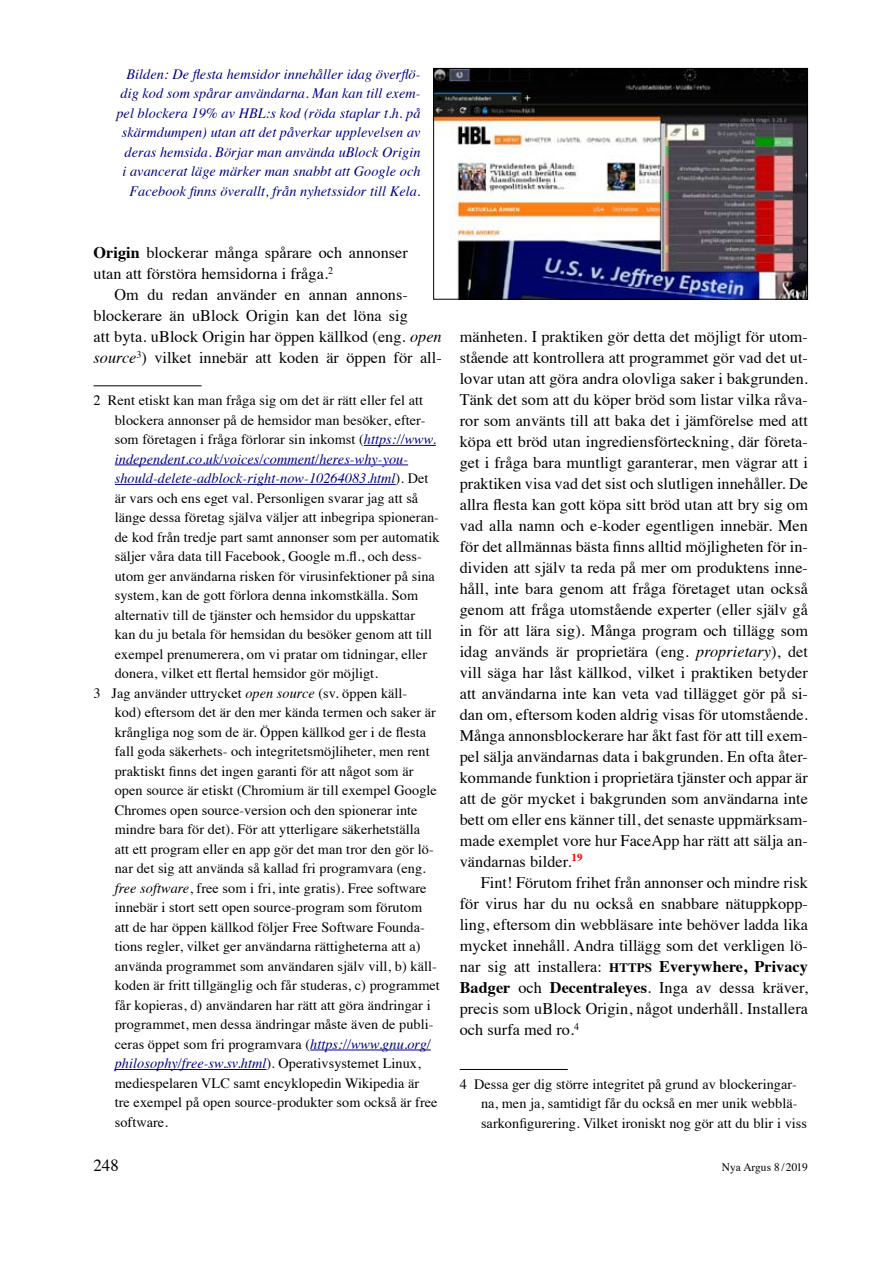
<style>
.page{position:relative;width:893px;height:1263px;background:#fff}
.page>*{position:absolute;margin:0;border:0;box-sizing:border-box;transform-origin:0 0}
.t1{font:16.8px "Times";color:#000}
.t2{font:16.2px/21px "Times";letter-spacing:.005em;color:#000}
.t3{font:14.25px/19.5px "Times";letter-spacing:.005em;color:#000}
.t4{font:italic 14.25px/19.5px "Times";letter-spacing:.005em;color:#000084;text-align:right}
.t5{font:11.4px "Times";color:#000}
.s1{font-weight:700}
.s2{font-style:italic}
.s3{font-style:italic;color:#000084}
.s4{font-style:normal;color:#000}
.s5{font-family:"Times Bold SC800";font-size:12.9px}
</style>
<div class="page">
<img style="left:435px;top:70px;width:371px;height:228px">
<div style="left:433px;top:68px;width:375px;height:232px;border:1px solid #000"></div>
<hr style="left:94px;top:385px;width:108px;height:1px;background:#000">
<hr style="left:364px;top:445px;width:72px;height:1px;background:#000084">
<hr style="left:115px;top:464px;width:293px;height:1px;background:#000084">
<hr style="left:115px;top:484px;width:281px;height:1px;background:#000084">
<hr style="left:310px;top:1049px;width:121px;height:1px;background:#000084">
<hr style="left:115px;top:1069px;width:151px;height:1px;background:#000084">
<hr style="left:460px;top:1069px;width:108px;height:1px;background:#000">
<p class="t4" style="left:116px;top:63px;width:306px">Bilden: De flesta hemsidor innehåller idag överflö&shy;dig kod som spårar användarna. Man kan till exem&shy;pel blockera 19% av HBL:s kod (röda staplar t.h. på skärmdumpen) utan att det påverkar upplevelsen av deras hemsida. Börjar man använda uBlock Origin<br>i avancerat läge märker man snabbt att Google och Facebook finns överallt, från nyhetssidor till Kela.</p>
<p class="t2" style="left:94px;top:240px;width:316px"><span class="s1">Origin</span> blockerar många spårare och annonser utan att förstöra hemsidorna i fråga.<sup>2</sup></p>
<p class="t2" style="left:94px;top:282px;width:350px;text-indent:21px">Om du redan använder en annan annons&shy;blockerare än uBlock Origin kan det löna sig<br>att byta. uBlock Origin har öppen källkod (eng. <span class="s2">open source</span><sup>3</sup>) vilket innebär att koden är öppen för all-</p>
<p class="t3" style="left:94px;top:390px;width:331px">2 Rent etiskt kan man fråga sig om det är rätt eller fel att</p>
<p class="t3" style="left:115px;top:409px;width:312px">blockera annonser på de hemsidor man besöker, efter-</p>
<p class="t3" style="left:115px;top:429px;width:323px">som företagen i fråga förlorar sin inkomst (<span class="s3">https://www.</span></p>
<p class="t4" style="left:115px;top:448px;width:295px">independent.co.uk/voices/comment/heres-why-you-</p>
<p class="t4" style="left:115px;top:468px;width:315px">should-delete-adblock-right-now-10264083.html<span class="s4">). Det</span></p>
<p class="t3" style="left:115px;top:487px;width:305px">är vars och ens eget val. Personligen svarar jag att så</p>
<p class="t3" style="left:115px;top:506px;width:326px">länge dessa företag själva väljer att inbegripa spioneran-</p>
<p class="t3" style="left:115px;top:526px;width:326px">de kod från tredje part samt annonser som per automatik</p>
<p class="t3" style="left:115px;top:545px;width:308px">säljer våra data till Facebook, Google m.fl., och dess-</p>
<p class="t3" style="left:115px;top:565px;width:322px">utom ger användarna risken för virusinfektioner på sina</p>
<p class="t3" style="left:115px;top:584px;width:305px">system, kan de gott förlora denna inkomstkälla. Som</p>
<p class="t3" style="left:115px;top:604px;width:302px">alternativ till de tjänster och hemsidor du uppskattar</p>
<p class="t3" style="left:115px;top:623px;width:319px">kan du ju betala för hemsidan du besöker genom att till</p>
<p class="t3" style="left:115px;top:643px;width:314px">exempel prenumerera, om vi pratar om tidningar, eller</p>
<p class="t3" style="left:115px;top:662px;width:265px">donera, vilket ett flertal hemsidor gör möjligt.</p>
<p class="t3" style="left:94px;top:682px;width:315px">3 Jag använder uttrycket <span class="s2">open source</span> (sv. öppen käll-</p>
<p class="t3" style="left:115px;top:702px;width:323px">kod) eftersom det är den mer kända termen och saker är</p>
<p class="t3" style="left:115px;top:721px;width:313px">krångliga nog som de är. Öppen källkod ger i de flesta</p>
<p class="t3" style="left:115px;top:740px;width:316px">fall goda säkerhets- och integritetsmöjliheter, men rent</p>
<p class="t3" style="left:115px;top:760px;width:300px">praktiskt finns det ingen garanti för att något som är</p>
<p class="t3" style="left:115px;top:779px;width:324px">open source är etiskt (Chromium är till exempel Google</p>
<p class="t3" style="left:115px;top:799px;width:304px">Chromes open source-version och den spionerar inte</p>
<p class="t3" style="left:115px;top:818px;width:307px">mindre bara för det). För att ytterligare säkerhetställa</p>
<p class="t3" style="left:115px;top:838px;width:321px">att ett program eller en app gör det man tror den gör lö-</p>
<p class="t3" style="left:115px;top:857px;width:312px">nar det sig att använda så kallad fri programvara (eng.</p>
<p class="t3" style="left:115px;top:877px;width:313px"><span class="s2">free software</span>, free som i fri, inte gratis). Free software</p>
<p class="t3" style="left:115px;top:896px;width:309px">innebär i stort sett open source-program som förutom</p>
<p class="t3" style="left:115px;top:916px;width:312px">att de har öppen källkod följer Free Software Founda-</p>
<p class="t3" style="left:115px;top:935px;width:307px">tions regler, vilket ger användarna rättigheterna att a)</p>
<p class="t3" style="left:115px;top:955px;width:324px">använda programmet som användaren själv vill, b) käll-</p>
<p class="t3" style="left:115px;top:974px;width:326px">koden är fritt tillgänglig och får studeras, c) programmet</p>
<p class="t3" style="left:115px;top:994px;width:317px">får kopieras, d) användaren har rätt att göra ändringar i</p>
<p class="t3" style="left:115px;top:1013px;width:320px">programmet, men dessa ändringar måste även de publi-</p>
<p class="t3" style="left:115px;top:1033px;width:318px">ceras öppet som fri programvara (<span class="s3">https://www.gnu.org/</span></p>
<p class="t4" style="left:115px;top:1053px;width:307px">philosophy/free-sw.sv.html<span class="s4">). Operativsystemet Linux,</span></p>
<p class="t3" style="left:115px;top:1072px;width:306px">mediespelaren VLC samt encyklopedin Wikipedia är</p>
<p class="t3" style="left:115px;top:1091px;width:324px">tre exempel på open source-produkter som också är free</p>
<p class="t3" style="left:115px;top:1111px;width:55px">software.</p>
<p class="t2" style="left:460px;top:324px;width:350px;text-align:justify">mänheten. I praktiken gör detta det möjligt för utom&shy;stående att kontrollera att programmet gör vad det ut&shy;lovar utan att göra andra olovliga saker i bakgrunden.<br>Tänk det som att du köper bröd som listar vilka råva&shy;ror som använts till att baka det i jämförelse med att köpa ett bröd utan ingrediensförteckning, där företa&shy;get i fråga bara muntligt garanterar, men vägrar att i praktiken visa vad det sist och slutligen innehåller. De allra flesta kan gott köpa sitt bröd utan att bry sig om vad alla namn och e-koder egentligen innebär. Men för det allmännas bästa finns alltid möjligheten för in&shy;dividen att själv ta reda på mer om produktens inne&shy;håll, inte bara genom att fråga företaget utan också genom att fråga utomstående experter (eller själv gå in för att lära sig). Många program och tillägg som idag används är proprietära (eng. <span class="s2">proprietary</span>), det vill säga har låst källkod, vilket i praktiken betyder att användarna inte kan veta vad tillägget gör på si&shy;dan om, eftersom koden aldrig visas för utomstående.<br>Många annonsblockerare har åkt fast för att till exem&shy;pel sälja användarnas data i bakgrunden. En ofta åter&shy;kommande funktion i proprietära tjänster och appar är att de gör mycket i bakgrunden som användarna inte bett om eller ens känner till, det senaste uppmärksam&shy;made exemplet vore hur FaceApp har rätt att sälja an&shy;vändarnas bilder.<sup>19</sup></p>
<p class="t2" style="left:460px;top:870px;width:350px;text-align:justify;text-indent:21px">Fint! Förutom frihet från annonser och mindre risk för virus har du nu också en snabbare nätuppkopp&shy;ling, eftersom din webbläsare inte behöver ladda lika mycket innehåll. Andra tillägg som det verkligen lö&shy;nar sig att installera: <span class="s5">https</span> <span class="s1">Everywhere, Privacy Badger</span> och <span class="s1">Decentraleyes</span>. Inga av dessa kräver, precis som uBlock Origin, något underhåll. Installera och surfa med ro.<sup>4</sup></p>
<p class="t3" style="left:481px;top:1073px;width:327px;text-indent:-21px">4 Dessa ger dig större integritet på grund av blockeringar&shy;na, men ja, samtidigt får du också en mer unik webblä&shy;sarkonfigurering. Vilket ironiskt nog gör att du blir i viss</p>
<p class="t1" style="left:94px;top:1149px;width:27px">248</p>
<p class="t5" style="left:722px;top:1156px;width:88px">Nya Argus 8 / 2019</p>
</div>
